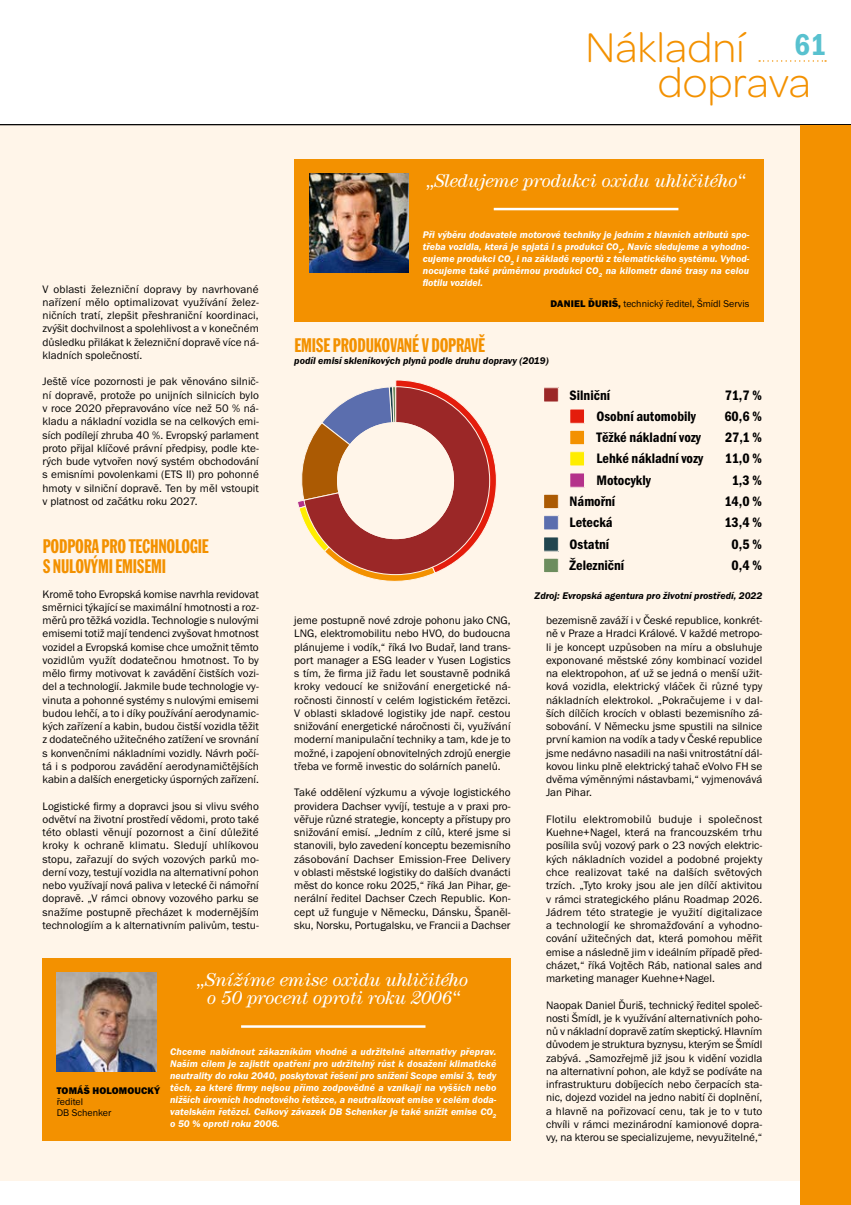
<style>
.page{position:relative;width:851px;height:1205px;background:#fff}
.page>*{position:absolute;margin:0;border:0;box-sizing:border-box;transform-origin:0 0}
.t1{font:300 44.12px/35.6px "Omnes";color:#f39100}
.t2{font:20.62px/20px "Franklin Gothic TOT Extr Cond";letter-spacing:-.01em;color:#f39100}
.t3{font:italic 18.75px/18.5px "Century Std";letter-spacing:-.01em;color:#fff;text-align:center}
.t4{font:14.25px "Franklin Got Itc TOT Dem Con";color:#000}
.t5{font:11.25px/13.2px "Franklin Got Itc TOT Boo";color:#000;text-align:justify}
.t6{font:10px/12px "Franklin Got Itc TOT Dem Ita";letter-spacing:.005em;color:#fff;text-align:justify}
.t7{font:10px "Franklin Got Itc TOT Dem Ita";color:#000}
.t8{font:10px/11.2px "Franklin Got Itc TOT Boo";color:#000}
.t9{font:10px "Franklin Got Itc TOT Hea";letter-spacing:.015em;color:#000}
.s1{font-family:"Franklin Got Itc TOT Dem Con";font-weight:400;font-size:31.25px;color:#58c1cf}
.s2{font-family:"Franklin Got Itc TOT Hea"}
</style>
<div class="page">
<svg style="left:759px;top:60px;width:66px;height:2px"></svg>
<div style="left:0;top:124px;width:850px;height:1056px;background:#fff5e9"></div>
<hr style="left:0;top:124px;width:850px;height:1px;background:#000">
<div style="left:800px;top:125px;width:50px;height:1080px;background:#f39100"></div>
<div style="left:43px;top:958px;width:467px;height:183px;background:#f39100"></div>
<hr style="left:241px;top:1025px;width:184px;height:3px;background:#fff">
<img style="left:57px;top:972px;width:99px;height:100px">
<div style="left:569px;top:473px;width:15px;height:14px;background:#b4328a"></div>
<div style="left:569px;top:472px;width:16px;height:16px;border:1px solid #fff5e9"></div>
<div style="left:569px;top:452px;width:15px;height:14px;background:#ffed00"></div>
<div style="left:569px;top:451px;width:16px;height:15px;border:1px solid #fff5e9"></div>
<div style="left:569px;top:430px;width:15px;height:15px;background:#f39100"></div>
<div style="left:569px;top:430px;width:16px;height:15px;border:1px solid #fff5e9"></div>
<div style="left:569px;top:409px;width:15px;height:14px;background:#e41d0c"></div>
<div style="left:569px;top:409px;width:16px;height:15px;border:1px solid #fff5e9"></div>
<div style="left:543px;top:558px;width:15px;height:14px;background:#6d8d5e"></div>
<div style="left:543px;top:558px;width:15px;height:15px;border:1px solid #fff5e9"></div>
<div style="left:543px;top:537px;width:15px;height:14px;background:#21454e"></div>
<div style="left:543px;top:536px;width:15px;height:16px;border:1px solid #fff5e9"></div>
<div style="left:543px;top:516px;width:15px;height:14px;background:#5b6eae"></div>
<div style="left:543px;top:515px;width:15px;height:15px;border:1px solid #fff5e9"></div>
<div style="left:543px;top:494px;width:15px;height:15px;background:#ab5a03"></div>
<div style="left:543px;top:494px;width:15px;height:15px;border:1px solid #fff5e9"></div>
<div style="left:543px;top:388px;width:15px;height:14px;background:#9b2727"></div>
<div style="left:543px;top:387px;width:15px;height:15px;border:1px solid #fff5e9"></div>
<svg style="left:297px;top:380px;width:200px;height:202px"></svg>
<div style="left:337px;top:422px;width:117px;height:117px;background:#fff5e9;border-radius:50%"></div>
<div style="left:294px;top:159px;width:469px;height:163px;background:#f39100"></div>
<hr style="left:493px;top:208px;width:185px;height:2px;background:#fff">
<img style="left:309px;top:173px;width:99px;height:100px">
<h1 class="t1" style="left:657px;top:28px;width:169px;text-indent:-72px">Nákladní <span class="s1">61 </span>doprava</h1>
<h3 class="t3" style="left:427px;top:170px;width:319px">„Sledujeme produkci oxidu uhličitého“</h3>
<p class="t6" style="left:423px;top:228px;width:328px">Při výběru dodavatele motorové techniky je jedním z hlavních atributů spo&shy;třeba vozidla, která je spjatá i s produkcí CO<sub>2</sub>. Navíc sledujeme a vyhodno&shy;cujeme produkci CO<sub>2</sub> i na základě reportů z telematického systému. Vyhod&shy;nocujeme také průměrnou produkci CO<sub>2</sub> na kilometr dané trasy na celou flotilu vozidel.</p>
<p class="t8" style="left:550px;top:299px;width:200px"><span class="s2">DANIEL ĎURIŠ,</span> technický ředitel, Šmídl Servis</p>
<h2 class="t2" style="left:294px;top:335px;width:192px">EMISE PRODUKOVANÉ V DOPRAVĚ</h2>
<p class="t7" style="left:294px;top:355px;width:256px">podíl emisí skleníkových plynů podle druhu dopravy (2019)</p>
<p class="t5" style="left:43px;top:282px;width:218px">V oblasti železniční dopravy by navrhované nařízení mělo optimalizovat využívání želez&shy;ničních tratí, zlepšit přeshraniční koordinaci, zvýšit dochvilnost a spolehlivost a v konečném důsledku přilákat k železniční dopravě více ná&shy;kladních společností.</p>
<p class="t5" style="left:43px;top:375px;width:218px">Ještě více pozornosti je pak věnováno silnič&shy;ní dopravě, protože po unijních silnicích bylo v roce 2020 přepravováno více než 50 % ná&shy;kladu a nákladní vozidla se na celkových emi&shy;sích podílejí zhruba 40 %. Evropský parlament proto přijal klíčové právní předpisy, podle kte&shy;rých bude vytvořen nový systém obchodování s emisními povolenkami (ETS II) pro pohonné hmoty v silniční dopravě. Ten by měl vstoupit v platnost od začátku roku 2027.</p>
<h2 class="t2" style="left:43px;top:537px;width:168px">PODPORA PRO TECHNOLOGIE<br>S NULOVÝMI EMISEMI</h2>
<p class="t5" style="left:43px;top:587px;width:218px">Kromě toho Evropská komise navrhla revidovat směrnici týkající se maximální hmotnosti a roz&shy;měrů pro těžká vozidla. Technologie s nulovými emisemi totiž mají tendenci zvyšovat hmotnost vozidel a Evropská komise chce umožnit těmto vozidlům využít dodatečnou hmotnost. To by mělo firmy motivovat k zavádění čistších vozi&shy;del a technologií. Jakmile bude technologie vy&shy;vinuta a pohonné systémy s nulovými emisemi budou lehčí, a to i díky používání aerodynamic&shy;kých zařízení a kabin, budou čistší vozidla těžit z dodatečného užitečného zatížení ve srovnání s konvenčními nákladními vozidly. Návrh počí&shy;tá i s podporou zavádění aerodynamičtějších kabin a dalších energeticky úsporných zařízení.</p>
<p class="t5" style="left:43px;top:799px;width:218px">Logistické firmy a dopravci jsou si vlivu svého odvětví na životní prostředí vědomi, proto také této oblasti věnují pozornost a činí důležité kroky k ochraně klimatu. Sledují uhlíkovou stopu, zařazují do svých vozových parků mo&shy;derní vozy, testují vozidla na alternativní pohon nebo využívají nová paliva v letecké či námořní dopravě. „V rámci obnovy vozového parku se snažíme postupně přecházet k modernějším technologiím a k alternativním palivům, testu-</p>
<p class="t4" style="left:569px;top:387px;width:42px">Silniční</p>
<p class="t4" style="left:724px;top:387px;width:38px">71,7 %</p>
<p class="t4" style="left:596px;top:408px;width:101px">Osobní automobily</p>
<p class="t4" style="left:724px;top:408px;width:39px">60,6 %</p>
<p class="t4" style="left:596px;top:429px;width:106px">Těžké nákladní vozy</p>
<p class="t4" style="left:725px;top:429px;width:38px">27,1 %</p>
<p class="t4" style="left:596px;top:450px;width:108px">Lehké nákladní vozy</p>
<p class="t4" style="left:724px;top:450px;width:39px">11,0 %</p>
<p class="t4" style="left:596px;top:472px;width:56px">Motocykly</p>
<p class="t4" style="left:731px;top:472px;width:32px">1,3 %</p>
<p class="t4" style="left:569px;top:493px;width:47px">Námořní</p>
<p class="t4" style="left:724px;top:493px;width:39px">14,0 %</p>
<p class="t4" style="left:569px;top:514px;width:45px">Letecká</p>
<p class="t4" style="left:724px;top:514px;width:39px">13,4 %</p>
<p class="t4" style="left:569px;top:536px;width:41px">Ostatní</p>
<p class="t4" style="left:731px;top:536px;width:32px">0,5 %</p>
<p class="t4" style="left:569px;top:557px;width:56px">Železniční</p>
<p class="t4" style="left:731px;top:557px;width:32px">0,4 %</p>
<p class="t7" style="left:534px;top:589px;width:229px">Zdroj: Evropská agentura pro životní prostředí, 2022</p>
<p class="t5" style="left:546px;top:614px;width:218px">bezemisně zaváží i v České republice, konkrét&shy;ně v Praze a Hradci Králové. V každé metropo&shy;li je koncept uzpůsoben na míru a obsluhuje exponované městské zóny kombinací vozidel na elektropohon, ať už se jedná o menší užit&shy;ková vozidla, elektrický vláček či různé typy nákladních elektrokol. „Pokračujeme i v dal&shy;ších dílčích krocích v oblasti bezemisního zá&shy;sobování. V Německu jsme spustili na silnice první kamion na vodík a tady v České republice jsme nedávno nasadili na naši vnitrostátní dál&shy;kovou linku plně elektrický tahač eVolvo FH se dvěma výměnnými nástavbami,“ vyjmenovává Jan Pihar.</p>
<p class="t5" style="left:546px;top:813px;width:218px">Flotilu elektromobilů buduje i společnost Kuehne+Nagel, která na francouzském trhu posílila svůj vozový park o 23 nových elektric&shy;kých nákladních vozidel a podobné projekty chce realizovat také na dalších světových trzích. „Tyto kroky jsou ale jen dílčí aktivitou v rámci strategického plánu Roadmap 2026.<br>Jádrem této strategie je využití digitalizace a technologií ke shromažďování a vyhodno&shy;cování užitečných dat, která pomohou měřit emise a následně jim v ideálním případě před&shy;cházet,“ říká Vojtěch Ráb, national sales and marketing ma nager Kuehne+Nagel.</p>
<p class="t5" style="left:546px;top:998px;width:218px">Naopak Daniel Ďuriš, technický ředitel společ&shy;nosti Šmídl, je k využívání alternativních poho&shy;nů v nákladní dopravě zatím skeptický. Hlavním důvodem je struktura byznysu, kterým se Šmídl zabývá. „Samozřejmě již jsou k vidění vozidla na alternativní pohon, ale když se podíváte na infrastrukturu dobíjecích nebo čerpacích sta&shy;nic, dojezd vozidel na jedno nabití či doplnění, a hlavně na pořizovací cenu, tak je to v tuto chvíli v rámci mezinárodní kamionové dopra&shy;vy, na kterou se specializujeme, nevy užitelné,“</p>
<p class="t5" style="left:294px;top:614px;width:218px">jeme postupně nové zdroje pohonu jako CNG, LNG, elektromobilitu nebo HVO, do budoucna plánujeme i vodík,“ říká Ivo Budař, land trans&shy;port manager a ESG leader v Yusen Logistics s tím, že firma již řadu let soustavně podniká kroky vedoucí ke snižování energetické ná&shy;ročnosti činností v celém logistickém řetězci.<br>V oblasti skladové logistiky jde např. cestou snižování energetické náročnosti či, využívání moderní manipulační techniky a tam, kde je to možné, i zapojení obnovitelných zdrojů energie třeba ve formě investic do solárních panelů.</p>
<p class="t5" style="left:294px;top:786px;width:218px">Také oddělení výzkumu a vývoje logistického providera Dachser vyvíjí, testuje a v praxi pro&shy;věřuje různé strategie, koncepty a přístupy pro snižování emisí. „Jedním z cílů, které jsme si stanovili, bylo zavedení konceptu bezemisního zásobování Dachser Emission-Free Delivery v oblasti městské logistiky do dalších dvanácti měst do konce roku 2025,“ říká Jan Pihar, ge&shy;nerální ředitel Dachser Czech Republic. Kon&shy;cept už funguje v Německu, Dánsku, Španěl&shy;sku, Norsku, Portugalsku, ve Francii a Dachser</p>
<h3 class="t3" style="left:198px;top:969px;width:272px">„Snížíme emise oxidu uhličitého o 50 procent oproti roku 2006“</h3>
<p class="t6" style="left:170px;top:1046px;width:328px">Chceme nabídnout zákazníkům vhodné a udržitelné alternativy přeprav.<br>Naším cílem je zajistit opatření pro udržitelný růst k dosažení klimatické neutrality do roku 2040, poskytovat řešení pro snížení Scope emisí 3, tedy těch, za které firmy nejsou přímo zodpovědné a vznikají na vyšších nebo nižších úrovních hodnotového řetězce, a neutralizovat emise v celém doda&shy;vatelském řetězci. Celkový závazek DB Schenker je také snížit emise CO<sub>2 </sub>o 50 % oproti roku 2006.</p>
<p class="t9" style="left:57px;top:1084px;width:105px">TOMÁŠ HOLOMOUCKÝ</p>
<p class="t8" style="left:57px;top:1096px;width:56px">ředitel<br>DB Schenker</p>
</div>
